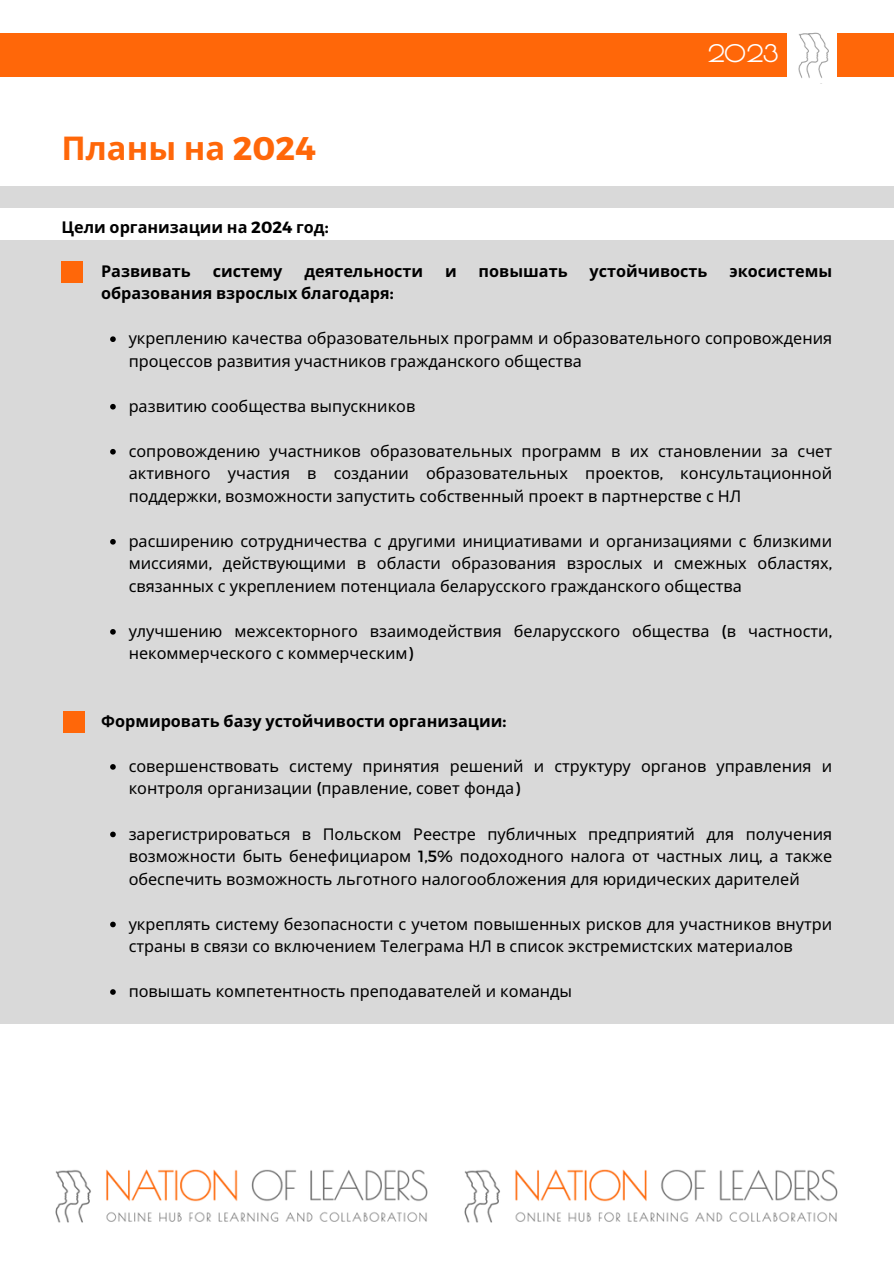
<style>
.page{position:relative;width:894px;height:1264px;background:#fff}
.page>*{position:absolute;margin:0;border:0;box-sizing:border-box;transform-origin:0 0}
.t1{font:700 32.7px "Noto Sans";color:#ff6709}
.t2{font:700 23.7px "Poiret One";color:#fff}
.t3{font:16.2px/22.5px "Noto Sans";color:#000}
.t4{font:700 16.2px "Noto Sans";color:#000}
.s1{font-family:"Montserrat"}
</style>
<div class="page">
<div style="left:0;top:187px;width:893px;height:836px;background:#d9d9d9"></div>
<div style="left:0;top:208px;width:893px;height:32px;background:#fff"></div>
<div style="left:0;top:33px;width:786px;height:44px;background:#ff6709"></div>
<img style="left:798px;top:32px;width:31px;height:46px">
<div style="left:836px;top:33px;width:57px;height:44px;background:#ff6709"></div>
<svg style="left:110px;top:336px;width:6px;height:6px"></svg>
<svg style="left:110px;top:404px;width:6px;height:5px"></svg>
<svg style="left:110px;top:449px;width:6px;height:5px"></svg>
<svg style="left:110px;top:539px;width:6px;height:5px"></svg>
<svg style="left:110px;top:629px;width:6px;height:5px"></svg>
<svg style="left:110px;top:764px;width:6px;height:5px"></svg>
<svg style="left:110px;top:831px;width:6px;height:6px"></svg>
<svg style="left:110px;top:921px;width:6px;height:6px"></svg>
<svg style="left:110px;top:989px;width:6px;height:5px"></svg>
<div style="left:61px;top:261px;width:22px;height:22px;background:#ff6709"></div>
<div style="left:63px;top:711px;width:22px;height:21px;background:#ff6709"></div>
<img style="left:55px;top:1169px;width:783px;height:54px">
<h2 class="t1" style="left:61px;top:124px;width:256px">Планы на <span class="s1">2024</span></h2>
<p class="t4" style="left:61px;top:215px;width:268px">Цели организации на <span class="s1">2024</span> год<span class="s1">:</span></p>
<h1 class="t2" style="left:707px;top:40px;width:73px">2023</h1>
<h3 class="t4" style="left:101px;top:259px;width:91px">Развивать</h3>
<h3 class="t4" style="left:213px;top:259px;width:71px">систему</h3>
<h3 class="t4" style="left:304px;top:259px;width:120px">деятельности</h3>
<h3 class="t4" style="left:445px;top:259px;width:13px">и</h3>
<h3 class="t4" style="left:478px;top:259px;width:90px">повышать</h3>
<h3 class="t4" style="left:589px;top:259px;width:119px">устойчивость</h3>
<h3 class="t4" style="left:729px;top:259px;width:104px">экосистемы</h3>
<h3 class="t4" style="left:101px;top:282px;width:294px">образования взрослых благодаря<span class="s1">:</span></h3>
<h3 class="t3" style="left:129px;top:327px;width:704px">укреплению качества образовательных программ и образовательного сопровождения процессов развития участников гражданского общества</h3>
<p class="t3" style="left:129px;top:394px;width:288px">развитию сообщества выпускников</p>
<p class="t3" style="left:129px;top:439px;width:634px">сопровождению участников образовательных программ в их становлении</p>
<p class="t3" style="left:129px;top:439px;width:704px;text-align:justify;text-indent:642px">за счет активного участия в создании образовательных проектов<span class="s1">,</span> консультационной поддержки<span class="s1">,</span> возможности запустить собственный проект в партнерстве с НЛ</p>
<p class="t3" style="left:129px;top:529px;width:704px">расширению сотрудничества с другими инициативами и организациями с близкими</p>
<p class="t3" style="left:129px;top:552px;width:704px">миссиями<span class="s1">,</span> действующими в области образования взрослых и смежных областях<span class="s1">, </span>связанных с укреплением потенциала беларусского гражданского общества</p>
<p class="t3" style="left:129px;top:619px;width:374px">улучшению межсекторного взаимодействия</p>
<p class="t3" style="left:513px;top:619px;width:319px">беларусского общества <span class="s1">(</span>в частности<span class="s1">,</span></p>
<p class="t3" style="left:129px;top:642px;width:286px">некоммерческого с коммерческим<span class="s1">)</span></p>
<p class="t4" style="left:101px;top:709px;width:406px">Формировать базу устойчивости организации<span class="s1">:</span></p>
<p class="t3" style="left:129px;top:754px;width:225px">совершенствовать систему</p>
<h3 class="t3" style="left:129px;top:754px;width:704px;text-indent:234px">принятия решений и структуру органов управления и контроля организации <span class="s1">(</span>правление<span class="s1">,</span> совет фонда<span class="s1">)</span></h3>
<h3 class="t3" style="left:129px;top:822px;width:184px">зарегистрироваться в</h3>
<p class="t3" style="left:129px;top:822px;width:704px;text-align:justify;text-indent:194px">Польском Реестре публичных предприятий для получения возможности быть бенефициаром <span class="s1">1,5%</span> подоходного налога от частных лиц<span class="s1">,</span> а также обеспечить возможность льготного налогообложения для юридических дарителей</p>
<p class="t3" style="left:129px;top:912px;width:704px">укреплять систему безопасности с учетом повышенных рисков для участников внутри</p>
<p class="t3" style="left:129px;top:934px;width:665px">страны в связи со включением Телеграма НЛ в список экстремистских материалов</p>
<p class="t3" style="left:129px;top:979px;width:445px">повышать компетентность преподавателей и команды</p>
</div>
